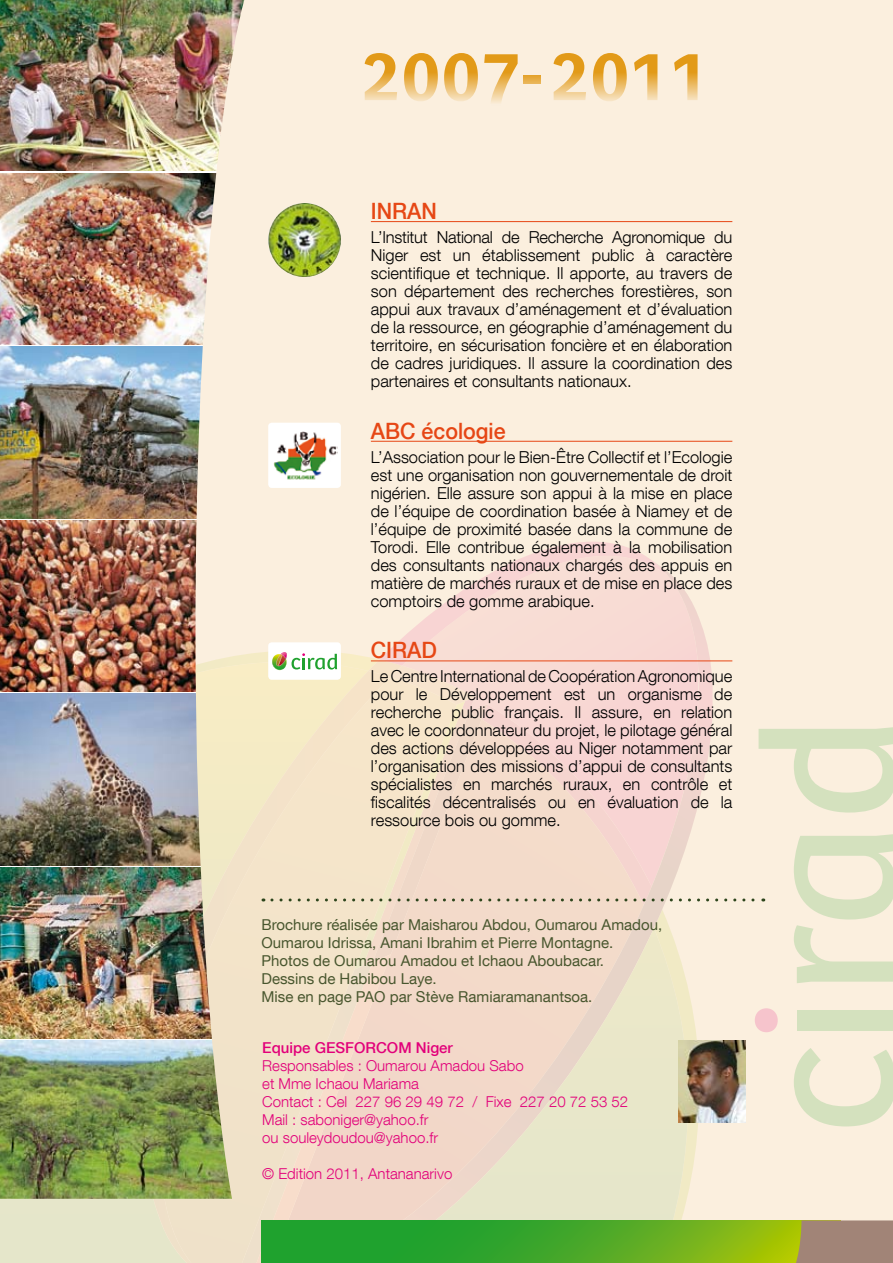
<style>
.page{position:relative;width:893px;height:1263px;background:#fff}
.page>*{position:absolute;margin:0;border:0;box-sizing:border-box;transform-origin:0 0}
.t1{font:600 73.5px "Bienvenue";letter-spacing:.045em;color:#e29a18}
.t2{font:500 22.5px "Helvetica Neue LT Com";color:#e64715;scale:.95 1}
.t3{font:300 16.5px/18px "Helvetica Neue LT Com";color:#000;text-align:justify}
.t4{font:15px/18px "Helvetica Neue LT Com";color:#48562e}
.t5{font:300 15px/18px "Helvetica Neue LT Com";color:#e2007a}
.t6{font:500 15px "Helvetica Neue LT Com";color:#e2007a}
</style>
<div class="page">
<img style="left:0;top:0;width:893px;height:662px">
<img style="left:0;top:662px;width:42px;height:601px">
<img style="left:268px;top:203px;width:73px;height:74px">
<hr style="left:371px;top:221px;width:361px;height:1px;background:#e64715">
<div style="left:268px;top:423px;width:73px;height:65px;background:#fff;border-radius:4px"></div>
<img style="left:273px;top:431px;width:64px;height:49px">
<hr style="left:371px;top:441px;width:361px;height:1px;background:#e64715">
<img style="left:42px;top:540px;width:851px;height:723px">
<hr style="left:371px;top:660px;width:361px;height:1px;background:#e64715">
<h1 class="t1" style="left:362px;top:31px;width:347px">2007-2011</h1>
<h2 class="t2" style="left:371px;top:198px;width:71px">INRAN</h2>
<p class="t3" style="left:371px;top:228px;width:363px">L’Institut National de Recherche Agronomique du Niger est un établissement public à caractère scientifique et technique. Il apporte, au travers de son département des recherches forestières, son appui aux travaux d’aménagement et d’évaluation de la ressource, en géographie d’aménagement du territoire, en sécurisation foncière et en élaboration de cadres juridiques. Il assure la coordination des partenaires et consultants nationaux.</p>
<h2 class="t2" style="left:371px;top:417px;width:143px">ABC écologie</h2>
<p class="t3" style="left:371px;top:447px;width:363px">L’Association pour le Bien-Être Collectif et l’Ecologie est une organisation non gouvernementale de droit nigérien. Elle assure son appui à la mise en place de l’équipe de coordination basée à Niamey et de l’équipe de proximité basée dans la commune de Torodi. Elle contribue également à la mobilisation des consultants nationaux chargés des appuis en matière de marchés ruraux et de mise en place des comptoirs de gomme arabique.</p>
<h2 class="t2" style="left:371px;top:637px;width:71px">CIRAD</h2>
<p class="t3" style="left:371px;top:667px;width:363px">Le Centre International de Coopération Agronomique pour le Développement est un organisme de recherche public français. Il assure, en relation avec le coordonnateur du projet, le pilotage général des actions développées au Niger notamment par l’organisation des missions d’appui de consultants spécialistes en marchés ruraux, en contrôle et fiscalités décentralisés ou en évaluation de la ressource bois ou gomme.</p>
<p class="t4" style="left:261px;top:915px;width:402px">Brochure réalisée par Maisharou Abdou, Oumarou Amadou, Oumarou Idrissa, Amani I brahim et Pierre Montagne.<br>Photos de Oumarou Amadou et I chaou Aboubacar.<br>Dessins de Habibou Laye.<br>Mise en page PAO par Stève Ramiaramanantsoa.</p>
<p class="t6" style="left:262px;top:1038px;width:192px">Equipe Gesforcom Niger</p>
<p class="t5" style="left:262px;top:1056px;width:368px">Responsables : Oumarou Amadou Sabo<br>et Mme Ichaou Mariama<br>Contact : Cel 227 96 29 49 72 / Fixe 227 20 72 53 52<br>Mail : saboniger@yahoo.fr<br>ou souleydoudou@yahoo.fr</p>
<p class="t5" style="left:262px;top:1164px;width:192px">© Edition 2011, Antananarivo</p>
</div>
